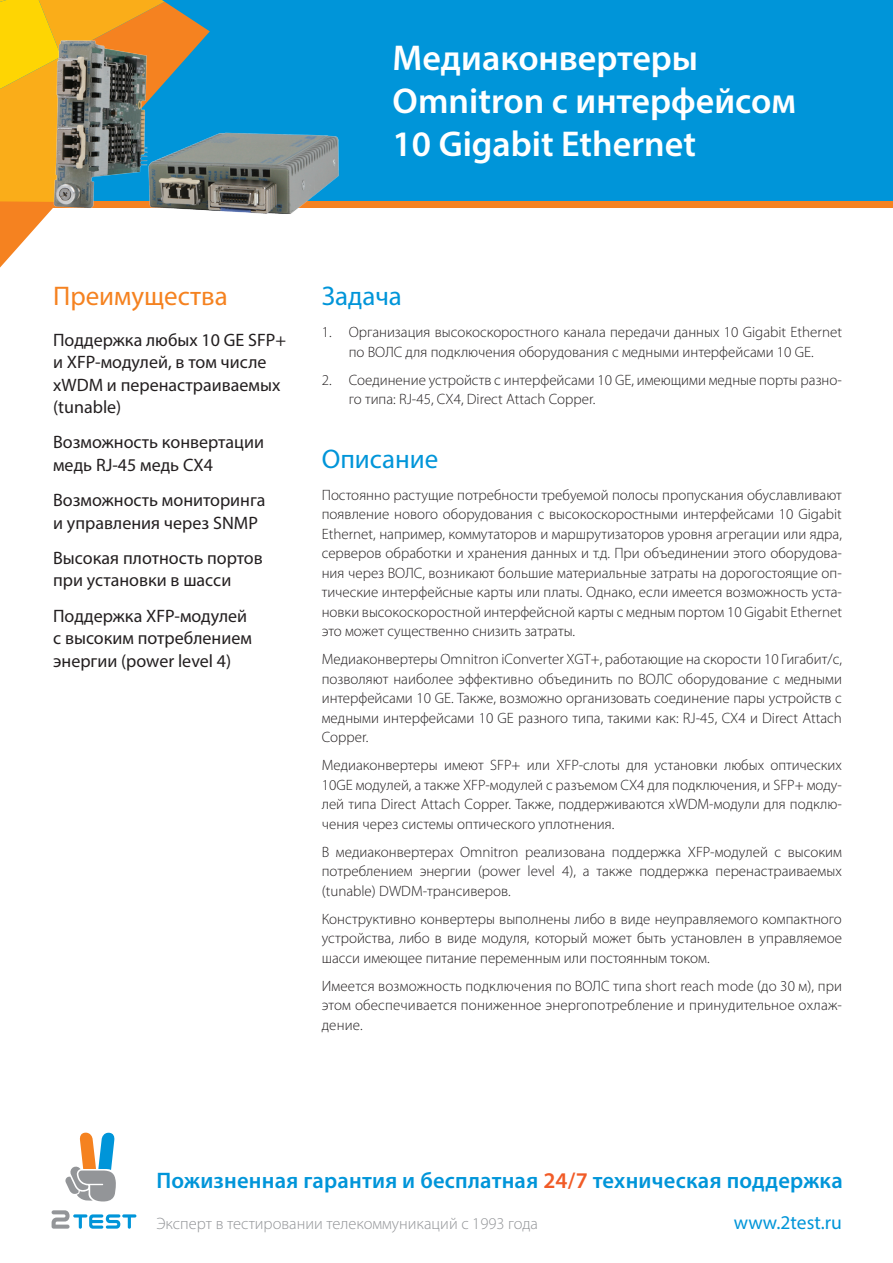
<style>
.page{position:relative;width:893px;height:1263px;background:#fff}
.page>*{position:absolute;margin:0;border:0;box-sizing:border-box;transform-origin:0 0}
.t1{font:600 36px/43.2px "Myriad Pro";color:#fff}
.t2{font:27px "Myriad Pro";color:#0095d9}
.t3{font:27px "Myriad Pro";color:#f58220}
.t4{font:600 22.5px "Myriad Pro";letter-spacing:.01em;color:#0095d9}
.t5{font:19.5px "Myriad Pro";color:#0095d9}
.t6{font:18px/22.5px "Myriad Pro";color:#231f20}
.t7{font:300 16.5px "Myriad Pro";color:#939598}
.t8{font:300 15px/19.5px "Myriad Pro";color:#231f20;text-align:justify}
.s1{color:#f15b27}
</style>
<div class="page">
<div style="left:0;top:201px;width:893px;height:6px;background:#f58220"></div>
<div style="left:0;top:0;width:893px;height:201px;background:#0095d9"></div>
<svg style="left:65px;top:1132px;width:51px;height:69px"></svg>
<svg style="left:52px;top:1210px;width:84px;height:19px"></svg>
<svg style="left:0;top:2px;width:210px;height:266px"></svg>
<svg style="left:0;top:0;width:165px;height:202px;background:#fab414"></svg>
<img style="left:38px;top:33px;width:317px;height:184px">
<h1 class="t1" style="left:393px;top:35px;width:405px">Медиаконвертеры<br>Omnitron с интерфейсом<br>10 Gigabit Ethernet</h1>
<h2 class="t3" style="left:53px;top:279px;width:176px">Преимущества</h2>
<p class="t6" style="left:53px;top:328px;width:234px">Поддержка любых 10 GE SFP+ и XFP-модулей, в том числе xWDM и перенастраиваемых (tunable)</p>
<p class="t6" style="left:53px;top:431px;width:212px">Возможность конвертации медь RJ-45 медь CX4</p>
<p class="t6" style="left:53px;top:488px;width:214px">Возможность мониторинга и управления через SNMP</p>
<p class="t6" style="left:53px;top:546px;width:211px">Высокая плотность портов при установки в шасси</p>
<p class="t6" style="left:53px;top:604px;width:200px">Поддержка XFP-модулей с высоким потреблением энергии (power level 4)</p>
<h2 class="t2" style="left:322px;top:279px;width:82px">Задача</h2>
<p class="t8" style="left:322px;top:322px;width:522px;text-align:center">1. Организация высокоскоростного канала передачи данных 10 Gigabit Ethernet по ВОЛС для подключения оборудования с медными интерфейсами 10 GE.</p>
<p class="t8" style="left:349px;top:370px;width:495px;text-indent:-27px">2. Соединение устройств с интерфейсами 10 GE, имеющими медные порты разно&shy;го типа: RJ-45, CX4, Direct Attach Copper.</p>
<h2 class="t2" style="left:322px;top:442px;width:118px">Описание</h2>
<p class="t8" style="left:322px;top:485px;width:522px">Постоянно растущие потребности требуемой полосы пропускания обуславливают появление нового оборудования с высокоскоростными интерфейсами 10 Gigabit Ethernet, например, коммутаторов и маршрутизаторов уровня агрегации или ядра, серверов обработки и хранения данных и т.д. При объединении этого оборудова&shy;ния через ВОЛС, возникают большие материальные затраты на дорогостоящие оп&shy;тические интерфейсные карты или платы. Однако, если имеется возможность уста&shy;новки высокоскоростной интерфейсной карты с медным портом 10 Gigabit Ethernet это может существенно снизить затраты.</p>
<p class="t8" style="left:322px;top:649px;width:522px">Медиаконвертеры Omnitron iConverter XGT+, работающие на скорости 10 Гигабит/с, позволяют наиболее эффективно объединить по ВОЛС оборудование с медными интерфейсами 10 GE. Также, возможно организовать соединение пары устройств с медными интерфейсами 10 GE разного типа, такими как: RJ-45, CX4 и Direct Attach Copper.</p>
<p class="t8" style="left:322px;top:755px;width:522px">Медиаконвертеры имеют SFP+ или XFP-слоты для установки любых оптических 10GE модулей, а также XFP-модулей с разъемом CX4 для подключения, и SFP+ моду&shy;лей типа Direct Attach Copper. Также, поддерживаются xWDM-модули для подклю&shy;чения через системы оптического уплотнения.</p>
<p class="t8" style="left:322px;top:842px;width:522px">В медиаконвертерах Omnitron реализована поддержка XFP-модулей с высоким потреблением энергии (power level 4), а также поддержка перенастраиваемых (tunable) DWDM-трансиверов.</p>
<p class="t8" style="left:322px;top:909px;width:522px">Конструктивно конвертеры выполнены либо в виде неуправляемого компактного устройства, либо в виде модуля, который может быть установлен в управляемое шасси имеющее питание переменным или постоянным током.</p>
<p class="t8" style="left:322px;top:976px;width:522px">Имеется возможность подключения по ВОЛС типа short reach mode (до 30 м), при этом обеспечивается пониженное энергопотребление и принудительное охлаж&shy;дение.</p>
<h3 class="t4" style="left:156px;top:1166px;width:688px">Пожизненная гарантия и бесплатная <span class="s1">24/7</span> техническая поддержка</h3>
<p class="t7" style="left:156px;top:1213px;width:383px">Эксперт в тестировании телекоммуникаций с 1993 года</p>
<h3 class="t5" style="left:734px;top:1210px;width:110px">www.2test.ru</h3>
</div>
